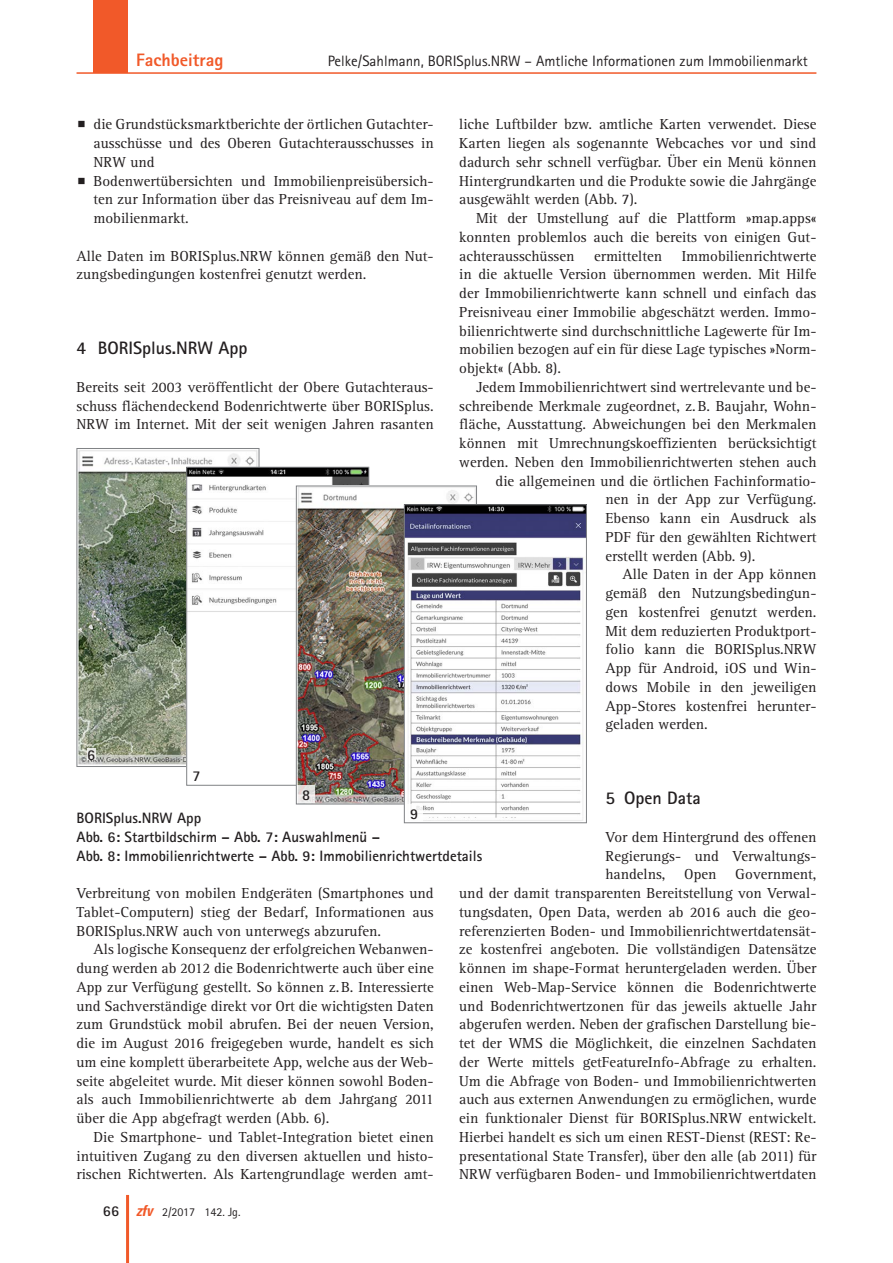
<style>
.page{position:relative;width:893px;height:1263px;background:#fff}
.page>*{position:absolute;margin:0;border:0;box-sizing:border-box;transform-origin:0 0}
._11_titel_1{font:700 18px "Rotis Sans Serif";color:#231f20}
.t1{font:800 18px "Rotis Sans Serif";color:#f15929}
._01_normal{font:15px/18.8px "Rotis Serif";color:#231f20;text-align:justify}
._01_normal_oEZ_AA{font:15px/18.8px "Rotis Serif";color:#231f20;text-align:justify}
._02_normal_bp{font:15px/18.8px "Rotis Serif";color:#231f20;text-align:justify}
._05_abb{font:700 15px/18.8px "Rotis Sans Serif";color:#231f20}
.t2{font:15px "Rotis Sans Serif";color:#231f20}
.t3{font:12px "Rotis Sans Serif";color:#231f20}
.s1{font-weight:700;font-size:15px}
.s2{font-family:"Univers";font-weight:700;font-style:italic;font-stretch:condensed;font-size:15px;color:#f15929}
</style>
<div class="page">
<div style="left:94px;top:0;width:34px;height:72px;background:#f15929"></div>
<hr style="left:77px;top:72px;width:739px;height:2px;background:#f15929">
<hr style="left:126px;top:1195px;width:3px;height:68px;background:#f15929">
<img style="left:79px;top:450px;width:178px;height:315px">
<div style="left:77px;top:448px;width:182px;height:319px;border:1px solid #808285"></div>
<svg style="left:87px;top:748px;width:8px;height:12px"></svg>
<img style="left:188px;top:469px;width:179px;height:315px">
<div style="left:186px;top:467px;width:183px;height:319px;border:1px solid #808285"></div>
<div style="left:188px;top:767px;width:17px;height:17px;background:#fff"></div>
<img style="left:298px;top:488px;width:176px;height:314px">
<div style="left:296px;top:486px;width:181px;height:318px;border:1px solid #808285"></div>
<svg style="left:298px;top:786px;width:17px;height:17px"></svg>
<img style="left:406px;top:506px;width:179px;height:315px">
<div style="left:404px;top:504px;width:183px;height:319px;border:1px solid #808285"></div>
<div style="left:406px;top:804px;width:17px;height:17px;background:#fff"></div>
<p class="t1" style="left:136px;top:48px;width:89px">Fachbeitrag</p>
<p class="t2" style="left:328px;top:52px;width:481px">Pelke/Sahlmann, BORISplus.NRW – Amtliche Informationen zum Immobilienmarkt</p>
<p class="_02_normal_bp" style="left:94px;top:115px;width:342px">die Grundstücksmarktberichte der örtlichen Gutachter&shy;ausschüsse und des Oberen Gutachterausschusses in NRW und</p>
<p class="_02_normal_bp" style="left:94px;top:172px;width:342px">Bodenwertübersichten und Immobilienpreisübersich&shy;ten zur Information über das Preisniveau auf dem Im&shy;mobilienmarkt.</p>
<p class="_01_normal_oEZ_AA" style="left:77px;top:247px;width:359px">Alle Daten im BORISplus.NRW können gemäß den Nut&shy;zungsbedingungen kostenfrei genutzt werden.</p>
<p class="_11_titel_1" style="left:77px;top:337px;width:172px">4 BORISplus.NRW App</p>
<p class="_01_normal_oEZ_AA" style="left:77px;top:378px;width:359px">Bereits seit 2003 veröffentlicht der Obere Gutachteraus&shy;schuss flächendeckend Bodenrichtwerte über BORISplus.<br>NRW im Internet. Mit der seit wenigen Jahren rasanten</p>
<p class="_05_abb" style="left:87px;top:745px;width:10px">6</p>
<p class="_05_abb" style="left:192px;top:767px;width:10px">7</p>
<p class="_01_normal" style="left:459px;top:115px;width:359px">liche Luftbilder bzw. amtliche Karten verwendet. Diese Karten liegen als sogenannte Webcaches vor und sind dadurch sehr schnell verfügbar. Über ein Menü können Hintergrundkarten und die Produkte sowie die Jahrgänge ausgewählt werden (Abb. 7).</p>
<p class="_01_normal" style="left:459px;top:209px;width:359px;text-indent:17px">Mit der Umstellung auf die Plattform »map.apps« konnten problemlos auch die bereits von einigen Gut&shy;achterausschüssen</p>
<p class="_01_normal" style="left:459px;top:247px;width:359px;text-indent:223px">Immobilienrichtwerte in die aktuelle Version übernommen werden. Mit Hilfe der Immobilienrichtwerte kann schnell und einfach das Preisniveau einer Immobilie abgeschätzt werden. Immo&shy;bilienrichtwerte sind durchschnittliche Lagewerte für Im&shy;mobilien bezogen auf ein für diese Lage typisches »Norm&shy;objekt« (Abb. 8).</p>
<p class="_01_normal" style="left:476px;top:378px;width:342px">Jedem Immobilienrichtwert sind wertrelevante und be-</p>
<p class="_01_normal" style="left:459px;top:397px;width:359px">schreibende Merkmale zugeordnet, z.B. Baujahr, Wohn-</p>
<p class="_01_normal" style="left:459px;top:415px;width:359px">fläche, Ausstattung. Abweichungen bei den Merkmalen</p>
<p class="_01_normal" style="left:459px;top:434px;width:359px">können mit Umrechnungskoeffizienten berücksichtigt</p>
<p class="_01_normal" style="left:459px;top:453px;width:359px">werden. Neben den Immobilienrichtwerten stehen auch</p>
<p class="_01_normal" style="left:496px;top:472px;width:321px">die allgemeinen und die örtlichen Fachinformatio-</p>
<p class="_01_normal" style="left:605px;top:490px;width:212px">nen in der App zur Verfügung.</p>
<p class="_01_normal" style="left:605px;top:509px;width:212px">Ebenso kann ein Ausdruck als</p>
<p class="_01_normal" style="left:605px;top:528px;width:212px">PDF für den gewählten Richtwert</p>
<p class="_01_normal" style="left:605px;top:547px;width:151px">erstellt werden (Abb. 9).</p>
<p class="_01_normal" style="left:605px;top:565px;width:212px;text-indent:17px">Alle Daten in der App können gemäß den Nutzungsbedingun&shy;gen kostenfrei genutzt werden.<br>Mit dem reduzierten Produktport&shy;folio kann die BORISplus.NRW App für Android, iOS und Win&shy;dows Mobile in den jeweiligen App-Stores kostenfrei herunter&shy;geladen werden.</p>
<p class="_01_normal" style="left:594px;top:247px;width:70px">ermittelten</p>
<p class="_05_abb" style="left:302px;top:785px;width:10px">8</p>
<p class="_11_titel_1" style="left:605px;top:787px;width:97px">5 Open Data</p>
<p class="_01_normal_oEZ_AA" style="left:459px;top:828px;width:359px;text-align:right">Vor dem Hintergrund des offenen<br>Regierungs- und Verwaltungs-<br>handelns, Open Government,<br>und der damit transparenten Bereitstellung von Verwal&shy;tungsdaten, Open Data, werden ab 2016 auch die geo&shy;referenzierten Boden- und Immobilienrichtwertdatensät&shy;ze kostenfrei angeboten. Die vollständigen Datensätze können im shape-Format heruntergeladen werden. Über einen Web-Map-Service können die Bodenrichtwerte und Bodenrichtwertzonen für das jeweils aktuelle Jahr abgerufen werden. Neben der grafischen Darstellung bie&shy;tet der WMS die Möglichkeit, die einzelnen Sachdaten der Werte mittels getFeatureInfo-Abfrage zu erhalten.<br>Um die Abfrage von Boden- und Immobilienrichtwerten auch aus externen Anwendungen zu ermöglichen, wurde ein funktionaler Dienst für BORISplus.NRW entwickelt.<br>Hierbei handelt es sich um einen REST-Dienst (REST: Re&shy;presentational State Transfer), über den alle (ab 2011) für NRW verfügbaren Boden- und Immobilienrichtwertdaten</p>
<p class="_05_abb" style="left:410px;top:804px;width:10px">9</p>
<p class="_05_abb" style="left:77px;top:808px;width:126px">BORISplus.NRW App</p>
<p class="_05_abb" style="left:77px;top:827px;width:407px">Abb. 6: Startbildschirm – Abb. 7: Auswahlmenü –<br>Abb. 8: Immobilienrichtwerte – Abb. 9: Immobilienrichtwertdetails</p>
<p class="_01_normal_oEZ_AA" style="left:77px;top:884px;width:359px">Verbreitung von mobilen Endgeräten (Smartphones und Tablet-Computern) stieg der Bedarf, Informationen aus BORISplus.NRW auch von unterwegs abzurufen.</p>
<p class="_01_normal" style="left:77px;top:940px;width:359px;text-indent:17px">Als logische Konsequenz der erfolgreichen Webanwen&shy;dung werden ab 2012 die Bodenrichtwerte auch über eine App zur Verfügung gestellt. So können z.B. Interessierte und Sachverständige direkt vor Ort die wichtigsten Daten zum Grundstück mobil abrufen. Bei der neuen Version, die im August 2016 freigegeben wurde, handelt es sich um eine komplett überarbeitete App, welche aus der Web&shy;seite abgeleitet wurde. Mit dieser können sowohl Boden&shy;als auch Immobilienrichtwerte ab dem Jahrgang 2011 über die App abgefragt werden (Abb. 6).</p>
<p class="_01_normal" style="left:77px;top:1128px;width:359px;text-indent:17px">Die Smartphone- und Tablet-Integration bietet einen intuitiven Zugang zu den diversen aktuellen und histo&shy;rischen Richtwerten. Als Kartengrundlage werden amt-</p>
<p class="t3" style="left:103px;top:1205px;width:139px"><span class="s1">66</span> <span class="s2">zfv</span> 2/2017 142. Jg.</p>
</div>
